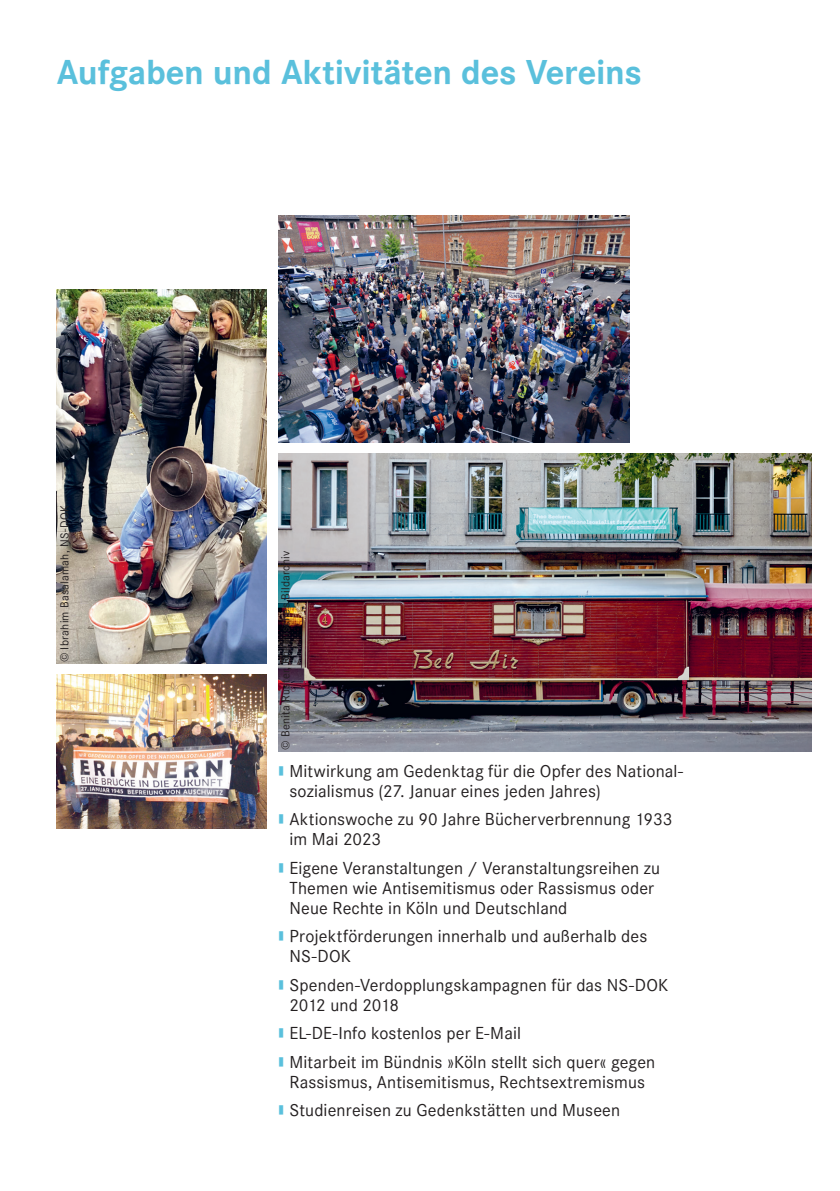
<style>
.page{position:relative;width:840px;height:1191px;background:#fff}
.page>*{position:absolute;margin:0;border:0;box-sizing:border-box;transform-origin:0 0}
.t1{font:700 36px "Corporate S";letter-spacing:-.005em;color:#5ac0dc}
.t2{font:18px/20px "Corporate S";letter-spacing:.01em;color:#231f20}
.t3{font:12px "Corporate S";letter-spacing:.02em;color:#231f20}
</style>
<div class="page">
<img style="left:278px;top:454px;width:533px;height:297px">
<img style="left:57px;top:289px;width:209px;height:374px">
<img style="left:57px;top:675px;width:209px;height:153px">
<img style="left:278px;top:215px;width:351px;height:227px">
<h1 class="t1" style="left:57px;top:51px;width:586px">Aufgaben und Aktivitäten des Vereins</h1>
<p class="t3" style="left:58px;top:662px;width:158px;rotate:-90deg">© Ibrahim Basalamah, NS-DOK</p>
<p class="t3" style="left:279px;top:749px;width:201px;rotate:-90deg">© Benita Ruster, Rheinisches Bildarchiv</p>
<p class="t2" style="left:289px;top:761px;width:395px">Mitwirkung am Gedenktag für die Opfer des National&shy;sozialismus (27. Januar eines jeden Jahres)</p>
<p class="t2" style="left:289px;top:809px;width:384px">Aktionswoche zu 90 Jahre Bücherverbrennung 1933 im Mai 2023</p>
<p class="t2" style="left:289px;top:858px;width:372px">Eigene Veranstaltungen / Veranstaltungsreihen zu<br>Themen wie Antisemitismus oder Rassismus oder<br>Neue Rechte in Köln und Deutschland</p>
<p class="t2" style="left:289px;top:926px;width:359px">Projektförderungen innerhalb und außerhalb des<br>NS-DOK</p>
<p class="t2" style="left:289px;top:975px;width:380px">Spenden-Verdopplungskampagnen für das NS-DOK<br>2012 und 2018</p>
<p class="t2" style="left:289px;top:1019px;width:367px;line-height:28.6px">EL-DE-Info kostenlos per E-Mail<br>Mitarbeit im Bündnis »Köln stellt sich quer« gegen</p>
<p class="t2" style="left:289px;top:1067px;width:357px;line-height:28.6px">Rassismus, Antisemitismus, Rechtsextremismus<br>Studienreisen zu Gedenkstätten und Museen</p>
</div>
